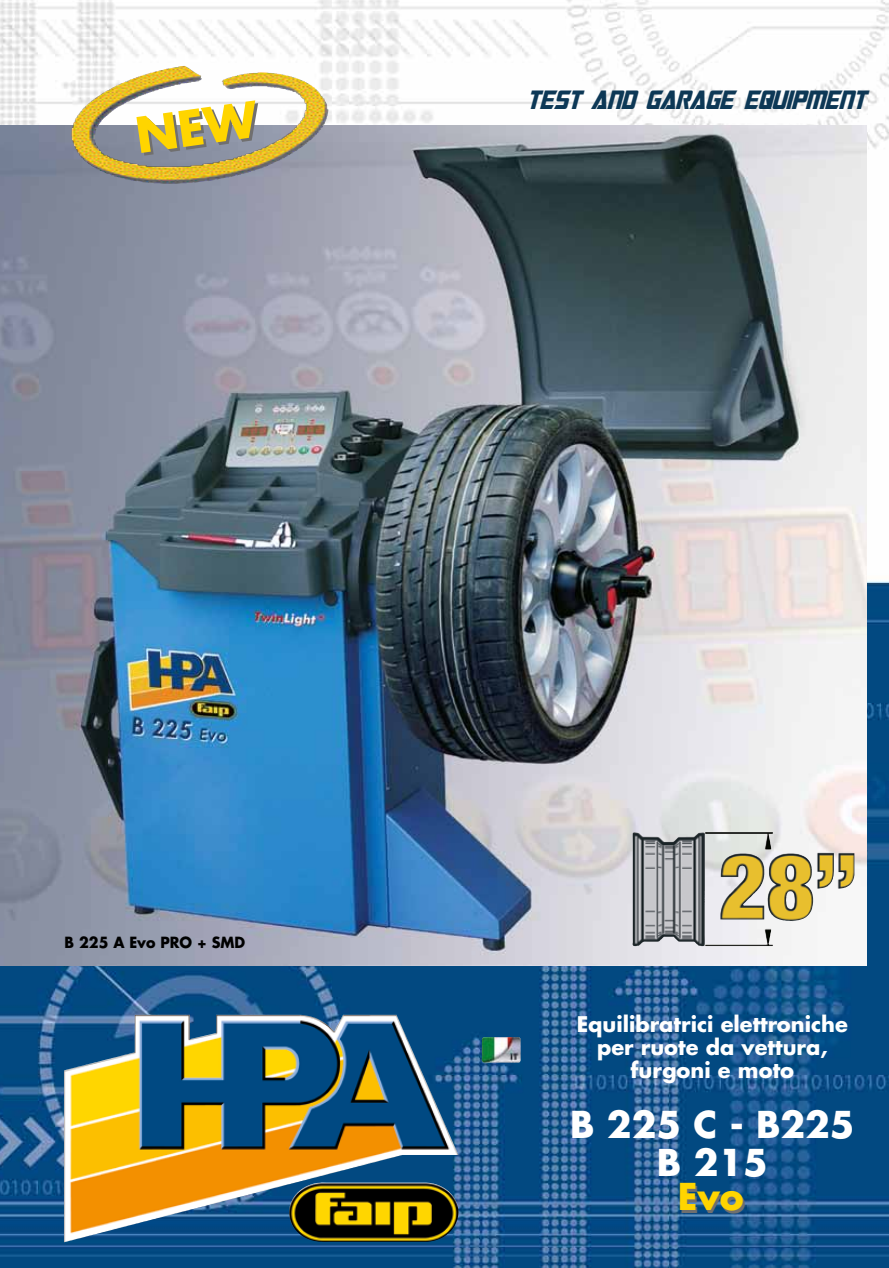
<style>
.page{position:relative;width:889px;height:1268px;background:#fff}
.page>*{position:absolute;margin:0;border:0;box-sizing:border-box;transform-origin:0 0}
.t1{font:700 36px/37.5px "Futura";color:#fff;text-align:center}
.t2{font:700 36px "Futura";color:#ffd500}
.t3{font:italic 27px "Cybertron Condensed";color:#0d3856}
.t4{font:700 21px/23.4px "Futura";color:#fff;text-align:center}
.t5{font:700 15px "Futura";color:#000;scale:.95 1}
</style>
<div class="page">
<img style="left:0;top:0;width:889px;height:1267px">
<img style="left:0;top:126px;width:866px;height:839px">
<img style="left:632px;top:831px;width:141px;height:114px">
<img style="left:64px;top:1014px;width:231px;height:227px">
<img style="left:71px;top:68px;width:101px;height:115px">
<img style="left:482px;top:1036px;width:38px;height:26px">
<svg style="left:136px;top:100px;width:124px;height:53px"></svg>
<p class="t3" style="left:527px;top:83px;width:340px">TEST AND GARAGE EQUIPMENT</p>
<p class="t5" style="left:65px;top:931px;width:192px">B 225 A Evo PRO + SMD</p>
<p class="t4" style="left:576px;top:1011px;width:273px">Equilibratrici elettroniche per ruote da vettura, furgoni e moto</p>
<h1 class="t1" style="left:570px;top:1104px;width:286px">B 225 C - B225<br>B 215</h1>
<h1 class="t2" style="left:677px;top:1170px;width:68px">Evo</h1>
</div>
